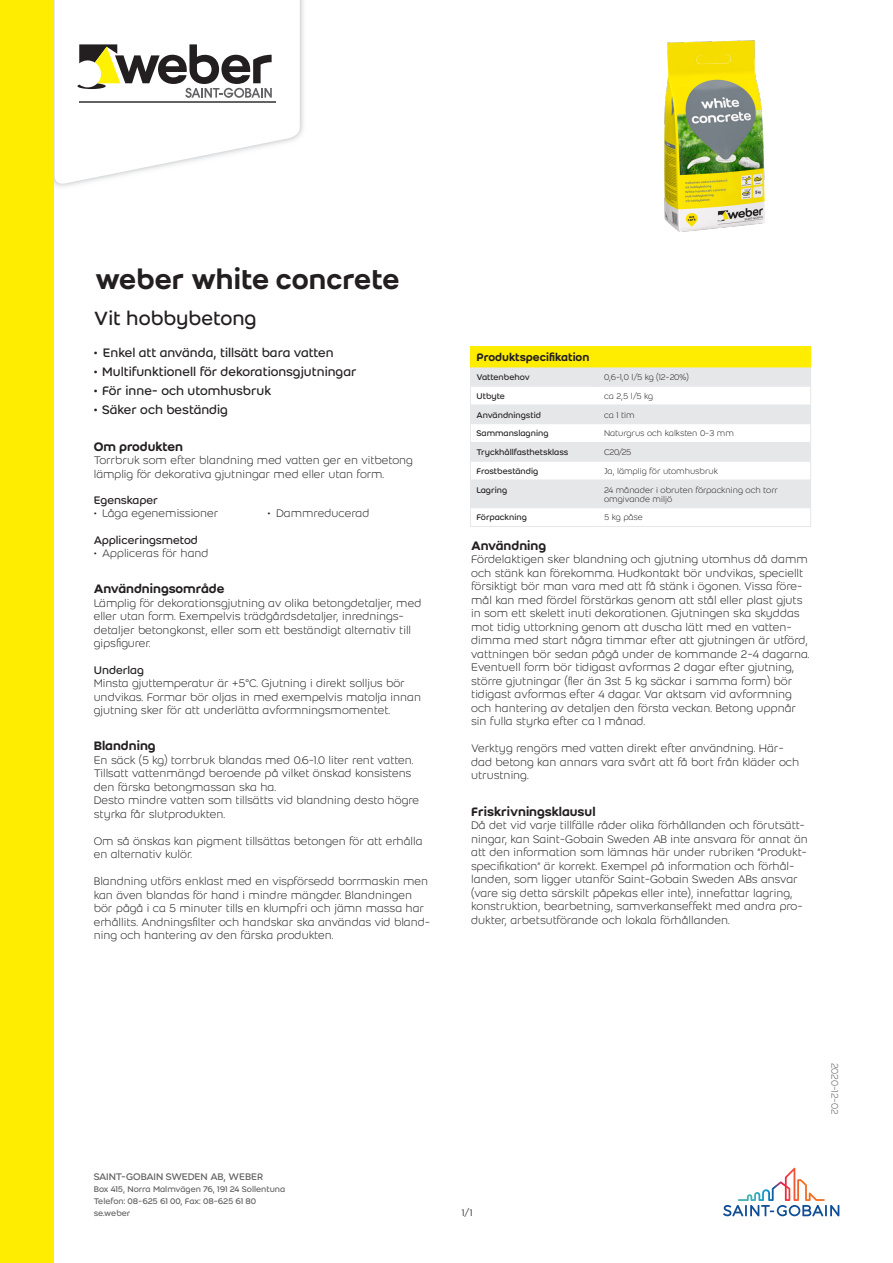
<style>
.page{position:relative;width:893px;height:1263px;background:#fff}
.page>*{position:absolute;margin:0;border:0;box-sizing:border-box;transform-origin:0 0}
.Product_name{font:500 30px "Weber";color:#231f20}
.Product_descriptor{font:21px "Weber";color:#231f20}
.t1{font:13.5px "Weber";color:#231f20}
.Second_header{font:500 13.5px "Weber";color:#231f20}
.Body_text{font:300 12px/13.5px "Weber";color:#231f20}
.Second_sub-header{font:12px "Weber";color:#231f20}
.header_1{font:500 12px "Weber";color:#231f20}
.t2{font:10.5px "Weber";letter-spacing:-.01em;color:#636366}
.Last_modification_da{font:300 10.5px "Weber";letter-spacing:-.02em;color:#636366}
.column_2{font:300 9px/9px "Weber";color:#231f20}
.column_1{font:9px "Weber";color:#231f20}
.t3{font:9px/12px "Weber";letter-spacing:-.005em;color:#636366}
</style>
<div class="page">
<img style="left:54px;top:0;width:250px;height:187px">
<svg style="left:55px;top:0;width:245px;height:186px"></svg>
<hr style="left:79px;top:101px;width:196px;height:1px;background:#636366">
<svg style="left:77px;top:44px;width:195px;height:54px"></svg>
<div style="left:0;top:0;width:54px;height:1263px;background:#ffed00"></div>
<svg style="left:723px;top:1168px;width:116px;height:48px"></svg>
<img style="left:664px;top:40px;width:101px;height:192px">
<div style="left:470px;top:346px;width:341px;height:21px;background:#ffed00"></div>
<svg style="left:471px;top:367px;width:339px;height:140px;fill:#e6e7e9"></svg>
<hr style="left:470px;top:386px;width:128px;height:1px;background:#e6e7e9">
<hr style="left:598px;top:386px;width:213px;height:1px;background:#e6e7e9">
<hr style="left:470px;top:405px;width:128px;height:1px;background:#e6e7e9">
<hr style="left:598px;top:405px;width:213px;height:1px;background:#e6e7e9">
<hr style="left:470px;top:423px;width:128px;height:1px;background:#e6e7e9">
<hr style="left:598px;top:423px;width:213px;height:1px;background:#e6e7e9">
<hr style="left:470px;top:442px;width:128px;height:1px;background:#e6e7e9">
<hr style="left:598px;top:442px;width:213px;height:1px;background:#e6e7e9">
<hr style="left:470px;top:461px;width:128px;height:1px;background:#e6e7e9">
<hr style="left:598px;top:461px;width:213px;height:1px;background:#e6e7e9">
<hr style="left:470px;top:480px;width:128px;height:1px;background:#e6e7e9">
<hr style="left:598px;top:480px;width:213px;height:1px;background:#e6e7e9">
<hr style="left:470px;top:507px;width:128px;height:1px;background:#e6e7e9">
<svg style="left:470px;top:367px;width:1px;height:159px"></svg>
<hr style="left:470px;top:526px;width:128px;height:1px;background:#e6e7e9">
<hr style="left:598px;top:507px;width:213px;height:1px;background:#e6e7e9">
<svg style="left:810px;top:367px;width:1px;height:159px"></svg>
<hr style="left:598px;top:526px;width:213px;height:1px;background:#e6e7e9">
<p class="Product_name" style="left:95px;top:257px;width:306px">weber white concrete</p>
<p class="Product_descriptor" style="left:94px;top:304px;width:164px">Vit hobbybetong</p>
<p class="t1" style="left:94px;top:343px;width:241px">• Enkel att använda, tillsätt bara vatten</p>
<p class="t1" style="left:94px;top:362px;width:264px">• Multifunktionell för dekorationsgjutningar</p>
<p class="t1" style="left:94px;top:381px;width:179px">• För inne- och utomhusbruk</p>
<p class="t1" style="left:94px;top:400px;width:136px">• Säker och beständig</p>
<p class="Second_header" style="left:94px;top:436px;width:91px">Om produkten</p>
<p class="Body_text" style="left:94px;top:453px;width:321px">Torrbruk som efter blandning med vatten ger en vitbetong lämplig för dekorativa gjutningar med eller utan form.</p>
<p class="Second_sub-header" style="left:94px;top:492px;width:66px">Egenskaper</p>
<p class="Body_text" style="left:94px;top:506px;width:126px">• Låga egenemissioner</p>
<p class="Body_text" style="left:268px;top:506px;width:103px">• Dammreducerad</p>
<p class="Second_sub-header" style="left:94px;top:531px;width:106px">Appliceringsmetod</p>
<p class="Body_text" style="left:94px;top:546px;width:116px">• Appliceras för hand</p>
<p class="Second_header" style="left:94px;top:579px;width:132px">Användningsområde</p>
<p class="Body_text" style="left:94px;top:596px;width:329px">Lämplig för dekorationsgjutning av olika betongdetaljer, med eller utan form. Exempelvis trädgårdsdetaljer, inrednings&shy;detaljer betongkonst, eller som ett beständigt alternativ till gipsfigurer.</p>
<p class="Second_sub-header" style="left:94px;top:661px;width:52px">Underlag</p>
<p class="Body_text" style="left:94px;top:676px;width:329px">Minsta gjuttemperatur är +5°C. Gjutning i direkt solljus bör undvikas. Formar bör oljas in med exempelvis matolja innan gjutning sker för att underlätta avformningsmomentet.</p>
<p class="Second_header" style="left:94px;top:736px;width:64px">Blandning</p>
<p class="Body_text" style="left:94px;top:753px;width:327px">En säck (5 kg) torrbruk blandas med 0.6-1.0 liter rent vatten.<br>Tillsatt vattenmängd beroende på vilket önskad konsistens den färska betongmassan ska ha.<br>Desto mindre vatten som tillsätts vid blandning desto högre styrka får slutprodukten.</p>
<p class="Body_text" style="left:94px;top:834px;width:330px">Om så önskas kan pigment tillsättas betongen för att erhålla en alternativ kulör.</p>
<p class="Body_text" style="left:94px;top:874px;width:338px">Blandning utförs enklast med en vispförsedd borrmaskin men kan även blandas för hand i mindre mängder. Blandningen bör pågå i ca 5 minuter tills en klumpfri och jämn massa har erhållits. Andningsfilter och handskar ska användas vid bland&shy;ning och hantering av den färska produkten.</p>
<p class="header_1" style="left:476px;top:349px;width:114px">Produktspecifikation</p>
<p class="column_1" style="left:476px;top:371px;width:55px">Vattenbehov</p>
<p class="column_2" style="left:604px;top:373px;width:86px">0,6-1,0 l/5 kg (12-20%)</p>
<p class="column_1" style="left:476px;top:390px;width:30px">Utbyte</p>
<p class="column_2" style="left:604px;top:391px;width:51px">ca 2,5 l/5 kg</p>
<p class="column_1" style="left:476px;top:408px;width:66px">Användningstid</p>
<p class="column_2" style="left:604px;top:410px;width:32px">ca 1 tim</p>
<p class="column_1" style="left:476px;top:427px;width:74px">Sammanslagning</p>
<p class="column_2" style="left:604px;top:429px;width:131px">Naturgrus och kalksten 0-3 mm</p>
<p class="column_1" style="left:476px;top:446px;width:93px">Tryckhållfasthetsklass</p>
<p class="column_2" style="left:604px;top:448px;width:29px">C20/25</p>
<p class="column_1" style="left:476px;top:465px;width:63px">Frostbeständig</p>
<p class="column_2" style="left:604px;top:466px;width:116px">Ja, lämplig för utomhusbruk</p>
<p class="column_1" style="left:476px;top:483px;width:32px">Lagring</p>
<p class="column_2" style="left:604px;top:485px;width:175px">24 månader i obruten förpackning och torr omgivande miljö</p>
<p class="column_1" style="left:476px;top:511px;width:52px">Förpackning</p>
<p class="column_2" style="left:604px;top:513px;width:40px">5 kg påse</p>
<p class="Second_header" style="left:471px;top:535px;width:77px">Användning</p>
<p class="Body_text" style="left:471px;top:552px;width:340px">Fördelaktigen sker blandning och gjutning utomhus då damm och stänk kan förekomma. Hudkontakt bör undvikas, speciellt försiktigt bör man vara med att få stänk i ögonen. Vissa före&shy;mål kan med fördel förstärkas genom att stål eller plast gjuts in som ett skelett inuti dekorationen. Gjutningen ska skyddas mot tidig uttorkning genom att duscha lätt med en vatten&shy;dimma med start några timmar efter att gjutningen är utförd, vattningen bör sedan pågå under de kommande 2-4 dagarna.<br>Eventuell form bör tidigast avformas 2 dagar efter gjutning, större gjutningar (fler än 3st 5 kg säckar i samma form) bör tidigast avformas efter 4 dagar. Var aktsam vid avformning och hantering av detaljen den första veckan. Betong uppnår sin fulla styrka efter ca 1 månad.</p>
<p class="Body_text" style="left:471px;top:741px;width:330px">Verktyg rengörs med vatten direkt efter användning. Här&shy;dad betong kan annars vara svårt att få bort från kläder och utrustning.</p>
<p class="Second_header" style="left:471px;top:801px;width:126px">Friskrivningsklausul</p>
<p class="Body_text" style="left:471px;top:818px;width:338px">Då det vid varje tillfälle råder olika förhållanden och förutsätt&shy;ningar, kan Saint-Gobain Sweden AB inte ansvara för annat än att den information som lämnas här under rubriken ”Produkt&shy;specifikation” är korrekt. Exempel på information och förhål&shy;landen, som ligger utanför Saint-Gobain Sweden ABs ansvar (vare sig detta särskilt påpekas eller inte), innefattar lagring, konstruktion, bearbetning, samverkanseffekt med andra pro&shy;dukter, arbetsutförande och lokala förhållanden.</p>
<p class="t2" style="left:94px;top:1169px;width:171px">SAINT-GOBAIN SWEDEN AB, WEBER</p>
<p class="t3" style="left:94px;top:1183px;width:193px">Box 415, Norra Malmvägen 76, 191 24 Sollentuna<br>Telefon: 08-625 61 00, Fax: 08-625 61 80 se.weber</p>
<p class="t2" style="left:462px;top:1205px;width:12px">1/1</p>
<p class="Last_modification_da" style="left:842px;top:1063px;width:53px;rotate:90deg">2020-12-02</p>
</div>
